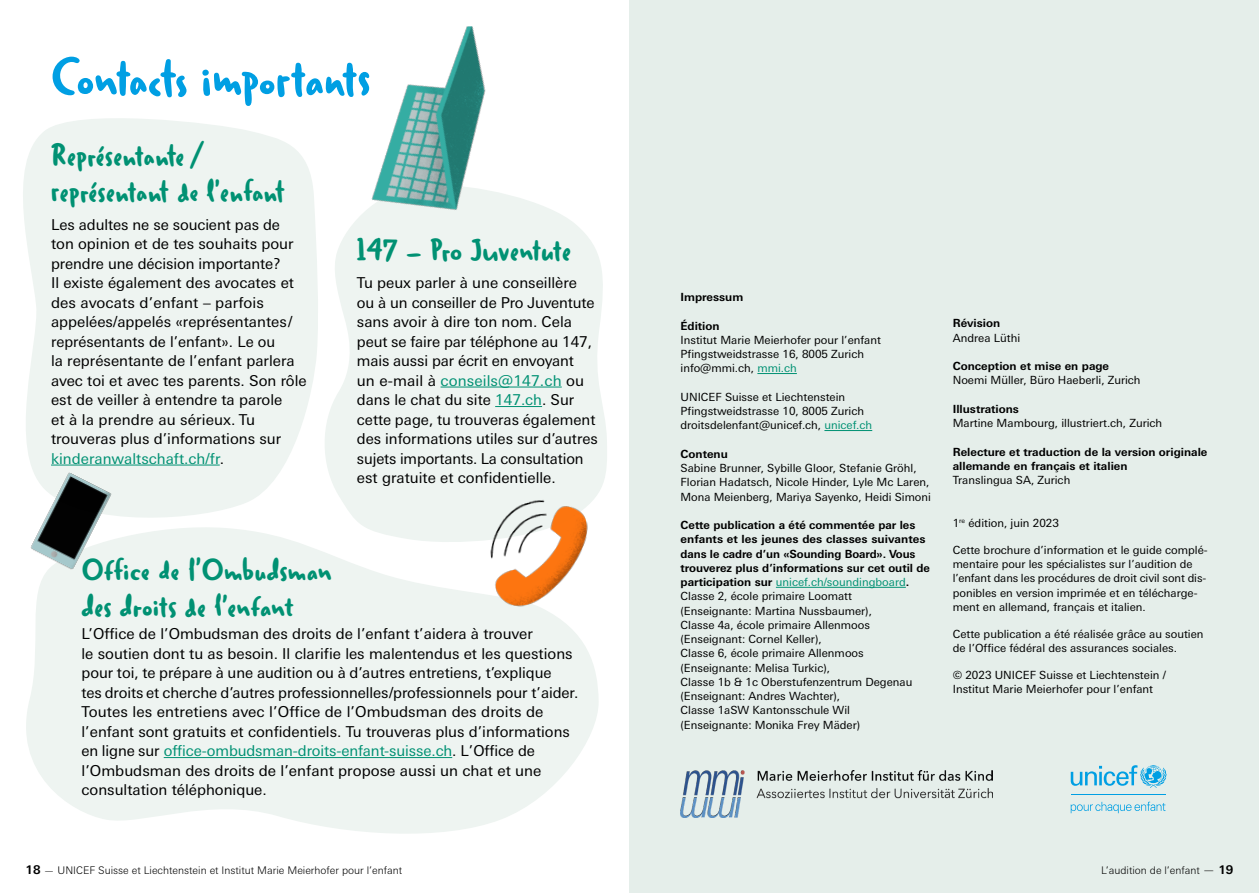
<style>
.page{position:relative;width:1259px;height:893px;background:#fff}
.page>*{position:absolute;margin:0;border:0;box-sizing:border-box;transform-origin:0 0}
.t1{font:700 51px "Duffy Script";letter-spacing:-.01em;color:#009fe3}
.t2{font:700 30px/36px "Duffy Script";letter-spacing:.02em;color:#009173}
.t3{font:700 30px/36px "Duffy Script";letter-spacing:-.005em;color:#009173}
.t4{font:700 30px "Duffy Script";color:#009173}
.t5{font:15px/19.5px "Univers Next Pro";color:#000}
.t6{font:11.25px/14.2px "Univers Next Pro";color:#000}
.t7{font:700 11.25px/14.2px "Univers Next Pro";color:#000}
.t8{font:300 10.5px "Univers Next Pro";color:#000}
.s1{color:#009173}
.s2{font-weight:700}
.s3{font-weight:700;font-size:12px}
.s4{font-size:12px}
</style>
<div class="page">
<div style="left:629px;top:0;width:630px;height:893px;background:#e5eeea"></div>
<svg style="left:23px;top:118px;width:295px;height:400px;background:#eff5f2"></svg>
<svg style="left:325px;top:212px;width:282px;height:311px;background:#eff4f2"></svg>
<svg style="left:26px;top:523px;width:573px;height:311px;background:#f0f5f3"></svg>
<hr style="left:757px;top:373px;width:40px;height:1px;background:#009173">
<hr style="left:824px;top:430px;width:48px;height:1px;background:#009173">
<hr style="left:776px;top:587px;width:130px;height:1px;background:#009173">
<hr style="left:440px;top:387px;width:122px;height:1px;background:#009173">
<hr style="left:495px;top:406px;width:47px;height:1px;background:#009173">
<hr style="left:164px;top:757px;width:288px;height:1px;background:#009173">
<hr style="left:51px;top:465px;width:169px;height:1px;background:#009173">
<img style="left:680px;top:770px;width:312px;height:48px">
<svg style="left:1070px;top:765px;width:96px;height:23px"></svg>
<hr style="left:1070px;top:795px;width:95px;height:1px;background:#009fe3">
<svg style="left:1070px;top:802px;width:95px;height:11px"></svg>
<img style="left:23px;top:449px;width:117px;height:147px">
<img style="left:465px;top:486px;width:133px;height:126px">
<img style="left:328px;top:26px;width:228px;height:233px">
<h1 class="t1" style="left:51px;top:43px;width:321px">Contacts importants</h1>
<h2 class="t3" style="left:51px;top:136px;width:234px">Représentante / représentant de l’enfant</h2>
<p class="t5" style="left:51px;top:214px;width:257px">Les adultes ne se soucient pas de<br>ton opinion et de tes souhaits pour prendre une décision importante?<br>Il existe également des avocates et des avocats d’enfant – parfois appelées/appelés «représentantes / représentants de l’enfant». Le ou<br>la représentante de l’enfant parlera avec toi et avec tes parents. Son rôle est de veiller à entendre ta parole<br>et à la prendre au sérieux. Tu trouveras plus d’informations sur <span class="s1">kinderanwaltschaft.ch/fr</span>.</p>
<h2 class="t4" style="left:357px;top:230px;width:215px">147 – Pro Juventute</h2>
<p class="t5" style="left:357px;top:273px;width:242px">Tu peux parler à une conseillère ou à un conseiller de Pro Juventute sans avoir à dire ton nom. Cela peut se faire par téléphone au 147, mais aussi par écrit en envoyant<br>un e-mail à <span class="s1">conseils@147.ch</span> ou dans le chat du site <span class="s1">147.ch</span>. Sur cette page, tu trouveras également des informations utiles sur d’autres sujets importants. La consultation est gratuite et confidentielle.</p>
<h2 class="t2" style="left:81px;top:551px;width:252px">Office de l’Ombudsman des droits de l’enfant</h2>
<p class="t5" style="left:81px;top:624px;width:498px">L’Office de l’Ombudsman des droits de l’enfant t’aidera à trouver<br>le soutien dont tu as besoin. Il clarifie les malentendus et les questions pour toi, te prépare à une audition ou à d’autres entretiens, t’explique<br>tes droits et cherche d’autres professionnelles/professionnels pour t’aider.<br>Toutes les entretiens avec l’Office de l’Ombudsman des droits de l’enfant sont gratuits et confidentiels. Tu trouveras plus d’informations en ligne sur <span class="s1">office-ombudsman-droits-enfant-suisse.ch</span>. L’Office de l’Ombudsman des droits de l’enfant propose aussi un chat et une consultation téléphonique.</p>
<p class="t7" style="left:680px;top:290px;width:64px">Impressum</p>
<p class="t7" style="left:680px;top:318px;width:41px">Édition</p>
<p class="t6" style="left:680px;top:333px;width:202px">Institut Marie Meierhofer pour l’enfant<br>Pfingstweidstrasse 16, 8005 Zurich info@mmi.ch, <span class="s1">mmi.ch</span></p>
<p class="t6" style="left:680px;top:390px;width:193px">UNICEF Suisse et Liechtenstein<br>Pfingstweidstrasse 10, 8005 Zurich droitsdelenfant@unicef.ch, <span class="s1">unicef.ch</span></p>
<p class="t7" style="left:680px;top:447px;width:49px">Contenu</p>
<p class="t6" style="left:680px;top:461px;width:252px">Sabine Brunner, Sybille Gloor, Stefanie Gröhl,<br>Florian Hadatsch, Nicole Hinder, Lyle Mc Laren,<br>Mona Meienberg, Mariya Sayenko, Heidi Simoni</p>
<p class="t6" style="left:680px;top:518px;width:251px"><span class="s2">Cette publication a été commentée par les enfants et les jeunes des classes suivantes dans le cadre d’un «Sounding Board». Vous trouverez plus d’informations sur cet outil de participation sur</span> <span class="s1">unicef.ch/soundingboard</span><span class="s2">.<br></span>Classe 2, école primaire Loomatt<br>(Enseignante: Martina Nussbaumer),<br>Classe 4a, école primaire Allenmoos (Enseignant: Cornel Keller),<br>Classe 6, école primaire Allenmoos (Enseignante: Melisa Turkic),<br>Classe 1b &amp; 1c Oberstufenzentrum Degenau (Enseignant: Andres Wachter),<br>Classe 1aSW Kantonsschule Wil<br>(Enseignante: Monika Frey Mäder)</p>
<p class="t7" style="left:952px;top:316px;width:49px">Révision</p>
<p class="t6" style="left:952px;top:331px;width:69px">Andrea Lüthi</p>
<p class="t7" style="left:952px;top:359px;width:158px">Conception et mise en page</p>
<p class="t6" style="left:952px;top:373px;width:189px">Noemi Müller, Büro Haeberli, Zurich</p>
<p class="t7" style="left:952px;top:402px;width:68px">Illustrations</p>
<p class="t6" style="left:952px;top:416px;width:211px">Martine Mambourg, illustriert.ch, Zurich</p>
<p class="t7" style="left:952px;top:444px;width:256px">Relecture et traduction de la version originale allemande en français et italien</p>
<p class="t6" style="left:952px;top:473px;width:119px">Translingua SA, Zurich</p>
<p class="t6" style="left:952px;top:516px;width:108px">1<sup>re</sup> édition, juin 2023</p>
<p class="t6" style="left:952px;top:543px;width:256px">Cette brochure d’information et le guide complé&shy;mentaire pour les spécialistes sur l’audition de l’enfant dans les procédures de droit civil sont dis&shy;ponibles en version imprimée et en télécharge&shy;ment en allemand, français et italien.</p>
<p class="t6" style="left:952px;top:627px;width:252px">Cette publication a été réalisée grâce au soutien de l’Office fédéral des assurances sociales.</p>
<p class="t6" style="left:952px;top:668px;width:215px">© 2023 UNICEF Suisse et Liechtenstein /<br>Institut Marie Meierhofer pour l’enfant</p>
<p class="t8" style="left:26px;top:864px;width:378px"><span class="s3">18</span> — UNICEF Suisse et Liechtenstein et Institut Marie Meierhofer pour l’enfant</p>
<p class="t8" style="left:1101px;top:864px;width:134px">L’audition de l’enfant <span class="s4">—</span> <span class="s3">19</span></p>
</div>
